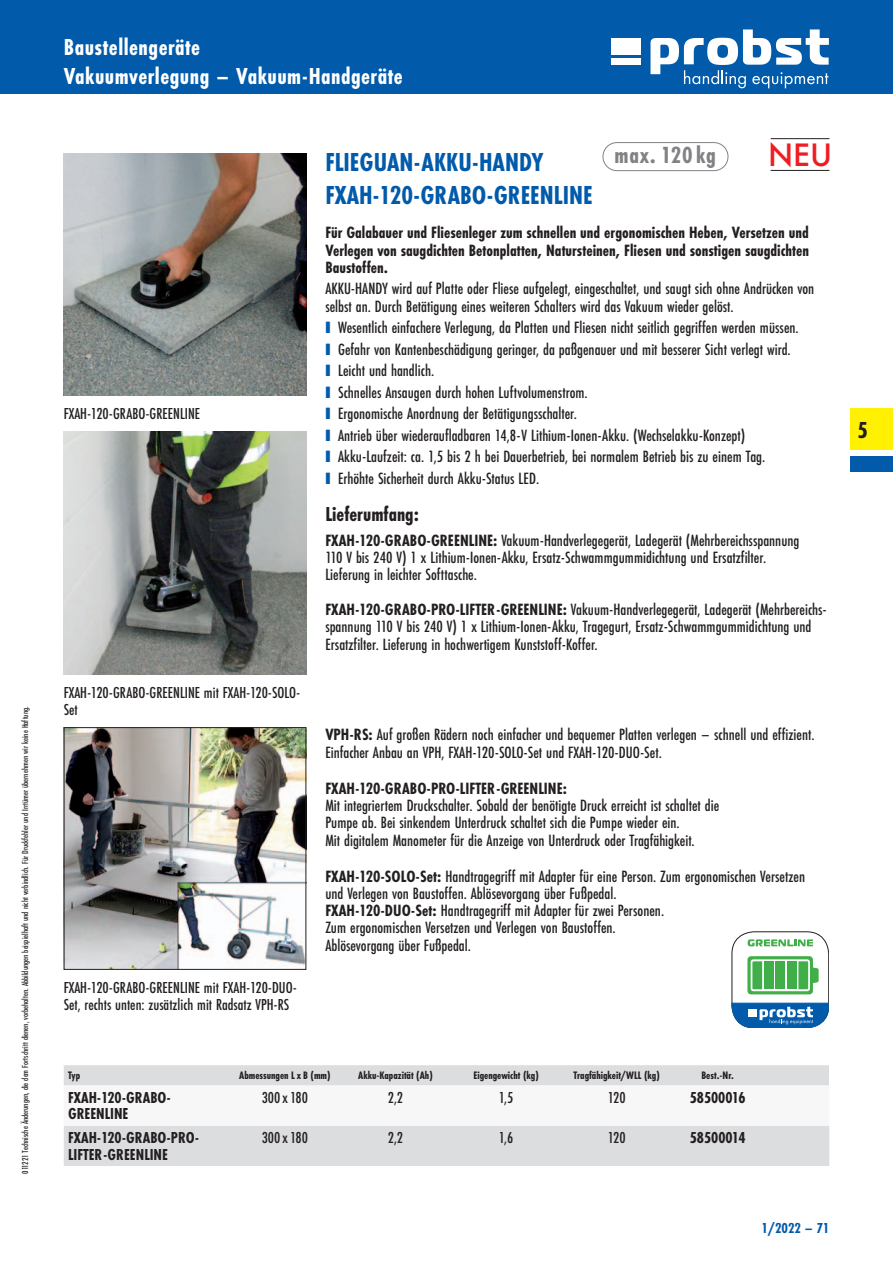
<style>
.page{position:relative;width:893px;height:1263px;background:#fff}
.page>*{position:absolute;margin:0;border:0;box-sizing:border-box;transform-origin:0 0}
.t1{font:500 33.75px "Futura PT";color:#ee1d23}
.t2{font:700 27px/33px "Futura PT Cond";color:#015aaa}
.t3{font:700 24.3px "Futura PT Cond";letter-spacing:.03em;color:#808285}
.t4{font:700 24px/28.5px "Futura PT Cond";letter-spacing:.02em;color:#fff}
.t5{font:700 24px "Futura PT Cond";color:#231f20}
.t6{font:700 21px "Futura PT Cond";color:#231f20}
.t7{font:500 16.95px/17.2px "Futura PT Cond";color:#231f20}
.t8{font:700 16.95px/17.2px "Futura PT Cond";color:#231f20;text-align:justify}
.t9{font:500 16.5px/16.5px "Futura PT Cond";color:#231f20}
.t10{font:700 16.5px/16.5px "Futura PT Cond";color:#231f20}
.t11{font:700 15px "Futura PT Cond";color:#015aaa}
.t12{font:700 11.25px "Futura PT Cond";color:#231f20}
.t13{font:500 9px "Futura PT Cond";color:#231f20}
.s1{font-family:"Arial";font-weight:400;font-size:24.6px;color:#015aaa}
.s2{font-weight:700}
</style>
<div class="page">
<div style="left:0;top:0;width:893px;height:94px;background:#015aaa"></div>
<div style="left:611px;top:38px;width:29px;height:17px;background:#fff"></div>
<div style="left:611px;top:58px;width:29px;height:7px;background:#fff"></div>
<svg style="left:650px;top:29px;width:179px;height:59px"></svg>
<div style="left:850px;top:408px;width:43px;height:42px;background:#fff101"></div>
<div style="left:850px;top:456px;width:43px;height:16px;background:#015aaa"></div>
<img style="left:64px;top:432px;width:242px;height:242px">
<img style="left:66px;top:729px;width:238px;height:239px">
<div style="left:64px;top:727px;width:242px;height:243px;border:1px solid #231f20"></div>
<div style="left:64px;top:1065px;width:765px;height:101px;background:#dcdddf"></div>
<svg style="left:64px;top:1085px;width:765px;height:41px"></svg>
<svg style="left:732px;top:932px;width:97px;height:96px"></svg>
<img style="left:64px;top:153px;width:242px;height:242px">
<div style="left:603px;top:142px;width:125px;height:29px;border:1px solid #808285;border-radius:14px"></div>
<hr style="left:771px;top:138px;width:58px;height:1px;background:#231f20">
<hr style="left:771px;top:170px;width:58px;height:1px;background:#231f20">
<p class="t13" style="left:21px;top:1174px;width:469px;rotate:-90deg">011221 Technische Änderungen, die dem Fortschritt dienen, vorbehalten. Abbildungen beispielhaft und nicht verbindlich. Für Druckfehler und Irrtümer übernehmen wir keine Haftung.</p>
<h3 class="t4" style="left:64px;top:34px;width:340px">Baustellengeräte<br>Vakuumverlegung – Vakuum-Handgeräte</h3>
<p class="t9" style="left:64px;top:406px;width:138px">FXAH- 120- GRABO- GREENLINE</p>
<p class="t9" style="left:64px;top:685px;width:238px">FXAH-120-GRABO-GREENLINE mit FXAH-120-SOLO-<br>Set</p>
<p class="t9" style="left:64px;top:980px;width:235px">FXAH-120-GRABO-GREENLINE mit FXAH-120-DUO-<br>Set, rechts unten: zusätzlich mit Radsatz VPH-RS</p>
<h3 class="t3" style="left:614px;top:143px;width:103px">max. 120 kg</h3>
<h1 class="t1" style="left:768px;top:138px;width:66px">NEU</h1>
<h2 class="t2" style="left:325px;top:147px;width:269px">FLIEGUAN- AKKU- HANDY<br>FXAH-120-GRABO-GREENLINE</h2>
<p class="t8" style="left:325px;top:225px;width:485px">Für Galabauer und Fliesenleger zum schnellen und ergonomischen Heben, Versetzen und Verlegen von saugdichten Betonplatten, Natursteinen, Fliesen und sonstigen saugdichten Baustoffen.</p>
<p class="t7" style="left:325px;top:281px;width:490px">AKKU-HANDY wird auf Platte oder Fliese aufgelegt, eingeschaltet, und saugt sich ohne Andrücken von selbst an. Durch Betätigung eines weiteren Schalters wird das Vakuum wieder gelöst.</p>
<p class="t7" style="left:325px;top:320px;width:475px"><span class="s1">■</span> Wesentlich einfachere Verlegung, da Platten und Fliesen nicht seitlich gegriffen werden müssen.</p>
<p class="t7" style="left:325px;top:341px;width:467px"><span class="s1">■</span> Gefahr von Kantenbeschädigung geringer, da paßgenauer und mit besserer Sicht verlegt wird.</p>
<p class="t7" style="left:325px;top:363px;width:110px"><span class="s1">■</span> Leicht und handlich.</p>
<p class="t7" style="left:325px;top:384px;width:264px"><span class="s1">■</span> Schnelles Ansaugen durch hohen Luftvolumenstrom.</p>
<p class="t7" style="left:325px;top:406px;width:253px"><span class="s1">■</span> Ergonomische Anordnung der Betätigungsschalter.</p>
<p class="t7" style="left:325px;top:427px;width:421px"><span class="s1">■</span> Antrieb über wiederaufladbaren 14,8-V Lithium-Ionen-Akku. (Wechselakku-Konzept)</p>
<p class="t7" style="left:325px;top:449px;width:441px"><span class="s1">■</span> Akku-Laufzeit: ca. 1,5 bis 2 h bei Dauerbetrieb, bei normalem Betrieb bis zu einem Tag.</p>
<p class="t7" style="left:325px;top:470px;width:215px"><span class="s1">■</span> Erhöhte Sicherheit durch Akku-Status LED.</p>
<p class="t6" style="left:325px;top:503px;width:95px">Lieferumfang:</p>
<p class="t7" style="left:325px;top:532px;width:476px"><span class="s2">FXAH-120-GRABO-GREENLINE:</span> Vakuum-Handverlegegerät, Ladegerät (Mehrbereichsspannung<br>110 V bis 240 V) 1 x Lithium-Ionen-Akku, Ersatz-Schwammgummidichtung und Ersatzfilter.<br>Lieferung in leichter Softtasche.</p>
<p class="t7" style="left:325px;top:602px;width:503px"><span class="s2">FXAH-120-GRABO-PRO-LIFTER-GREENLINE:</span> Vakuum-Handverlegegerät, Ladegerät (Mehrbereichs&shy;spannung 110 V bis 240 V) 1 x Lithium-Ionen-Akku, Tragegurt, Ersatz-Schwammgummidichtung und<br>Ersatzfilter. Lieferung in hochwertigem Kunststoff-Koffer.</p>
<p class="t7" style="left:325px;top:727px;width:491px"><span class="s2">VPH-RS:</span> Auf großen Rädern noch einfacher und bequemer Platten verlegen – schnell und effizient.<br>Einfacher Anbau an VPH, FXAH-120-SOLO-Set und FXAH-120-DUO-Set.</p>
<p class="t8" style="left:325px;top:780px;width:243px">FXAH- 120- GRABO- PRO- LIFTER- GREENLINE:</p>
<p class="t7" style="left:325px;top:798px;width:395px">Mit integriertem Druckschalter. Sobald der benötigte Druck erreicht ist schaltet die<br>Pumpe ab. Bei sinkendem Unterdruck schaltet sich die Pumpe wieder ein.<br>Mit digitalem Manometer für die Anzeige von Unterdruck oder Tragfähigkeit.</p>
<p class="t7" style="left:325px;top:868px;width:481px"><span class="s2">FXAH- 120- SOLO- Set:</span> Handtragegriff mit Adapter für eine Person. Zum ergonomischen Versetzen und Verlegen von Baustoffen. Ablösevorgang über Fußpedal.<br><span class="s2">FXAH- 120- DUO- Set:</span> Handtragegriff mit Adapter für zwei Personen.<br>Zum ergonomischen Versetzen und Verlegen von Baustoffen.<br>Ablösevorgang über Fußpedal.</p>
<p class="t12" style="left:68px;top:1070px;width:14px">Typ</p>
<p class="t12" style="left:239px;top:1070px;width:93px">Abmessungen L x B (mm)</p>
<p class="t12" style="left:358px;top:1070px;width:76px">Akku- Kapazität (Ah)</p>
<p class="t12" style="left:473px;top:1070px;width:67px">Eigengewicht (kg)</p>
<p class="t12" style="left:573px;top:1070px;width:88px">Tragfähigkeit/WLL (kg)</p>
<p class="t12" style="left:701px;top:1070px;width:34px">Best.- Nr.</p>
<p class="t10" style="left:68px;top:1090px;width:104px">FXAH- 120- GRABO-<br>GREENLINE</p>
<p class="t9" style="left:262px;top:1090px;width:48px">300 x 180</p>
<p class="t9" style="left:388px;top:1090px;width:17px">2,2</p>
<p class="t9" style="left:499px;top:1090px;width:16px">1,5</p>
<p class="t9" style="left:608px;top:1090px;width:19px">120</p>
<p class="t10" style="left:690px;top:1090px;width:57px">58500016</p>
<p class="t10" style="left:68px;top:1130px;width:133px">FXAH- 120- GRABO- PRO-<br>LIFTER- GREENLINE</p>
<p class="t9" style="left:262px;top:1130px;width:48px">300 x 180</p>
<p class="t9" style="left:388px;top:1130px;width:17px">2,2</p>
<p class="t9" style="left:499px;top:1130px;width:16px">1,6</p>
<p class="t9" style="left:608px;top:1130px;width:19px">120</p>
<p class="t10" style="left:690px;top:1130px;width:57px">58500014</p>
<p class="t11" style="left:761px;top:1221px;width:69px">1/2022 – 71</p>
<h3 class="t5" style="left:857px;top:418px;width:12px">5</h3>
</div>
